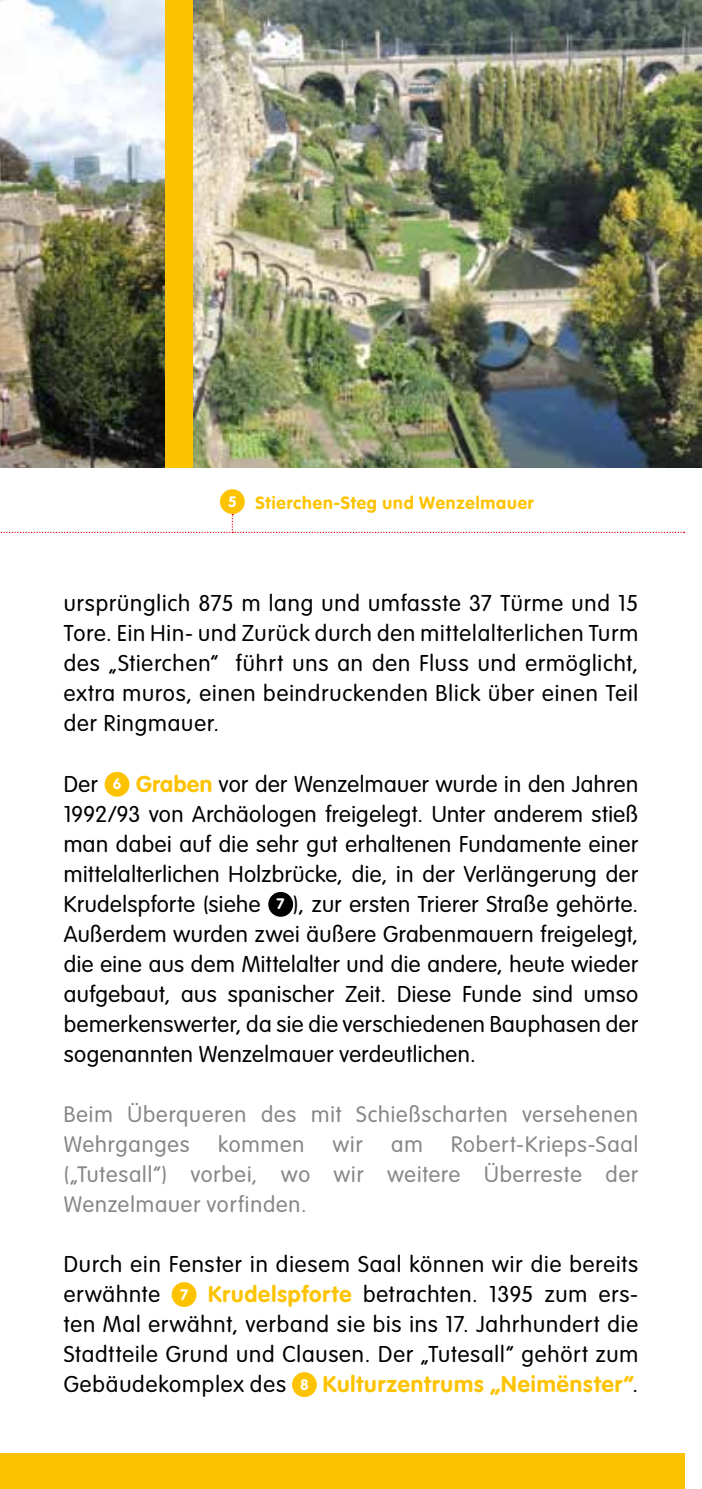
<style>
.page{position:relative;width:702px;height:1489px;background:#fff}
.page>*{position:absolute;margin:0;border:0;box-sizing:border-box;transform-origin:0 0}
.t1{font:300 22.5px/30px "VAG Rounded Std";letter-spacing:.035em;color:#000;text-align:justify}
.t2{font:300 22px/30px "VAG Rounded Std";letter-spacing:.04em;color:#878787}
.t3{font:700 17.5px "VAG Rounded Std";letter-spacing:.05em;color:#fdc300}
.s1{font-size:15px;color:#fff}
.s2{font-weight:700;font-size:15px;color:#fff}
.s3{font-weight:700;color:#fdc300}
</style>
<div class="page">
<div style="left:0;top:0;width:702px;height:468px;background:#fdc300"></div>
<img style="left:0;top:0;width:165px;height:468px">
<img style="left:193px;top:0;width:509px;height:468px">
<div style="left:0;top:1453px;width:684px;height:35px;background:#fdc300"></div>
<svg style="left:0;top:514px;width:684px;height:19px"></svg>
<div style="left:220px;top:489px;width:25px;height:25px;background:#fdc300;border-radius:50%"></div>
<div style="left:105px;top:771px;width:24px;height:25px;background:#fdc300;border-radius:50%"></div>
<div style="left:268px;top:891px;width:25px;height:25px;background:#000;border-radius:50%"></div>
<div style="left:172px;top:1281px;width:24px;height:25px;background:#fdc300;border-radius:50%"></div>
<div style="left:292px;top:1371px;width:25px;height:25px;background:#fdc300;border-radius:50%"></div>
<p class="t3" style="left:228px;top:492px;width:307px"><span class="s1">5</span> Stierchen-Steg und Wenzelmauer</p>
<p class="t1" style="left:64px;top:589px;width:576px">ursprünglich 875 m lang und umfasste 37 Türme und 15<br>Tore. Ein Hin- und Zurück durch den mittelalterlichen Turm des „Stierchen“ führt uns an den Fluss und ermöglicht, extra muros, einen beindruckenden Blick über einen Teil der Ringmauer.</p>
<p class="t1" style="left:64px;top:769px;width:576px">Der <span class="s2">6</span> <span class="s3">Graben</span> vor der Wenzelmauer wurde in den Jahren 1992/93 von Archäologen freigelegt. Unter anderem stieß man dabei auf die sehr gut erhaltenen Fundamente einer mittelalterlichen Holzbrücke, die, in der Verlängerung der Krudelspforte (siehe <span class="s2">7</span> ), zur ersten Trierer Straße gehörte.<br>Außerdem wurden zwei äußere Grabenmauern freigelegt, die eine aus dem Mittelalter und die andere, heute wieder aufgebaut, aus spanischer Zeit. Diese Funde sind umso bemerkenswerter, da sie die verschiedenen Bauphasen der sogenannten Wenzelmauer verdeutlichen.</p>
<p class="t2" style="left:64px;top:1099px;width:576px">Beim Überqueren des mit Schießscharten versehenen<br>Wehrganges</p>
<p class="t2" style="left:64px;top:1129px;width:576px;text-align:justify;text-indent:387px">Robert-Krieps-Saal („Tutesall”) vorbei, wo wir weitere Überreste der Wenzelmauer vorfinden.</p>
<p class="t2" style="left:218px;top:1129px;width:88px">kommen</p>
<p class="t2" style="left:333px;top:1129px;width:31px">wir</p>
<p class="t2" style="left:391px;top:1129px;width:33px">am</p>
<p class="t1" style="left:64px;top:1249px;width:576px">Durch ein Fenster in diesem Saal können wir die bereits erwähnte <span class="s2">7</span> <span class="s3">Krudelspforte</span> betrachten. 1395 zum ers&shy;ten Mal erwähnt, verband sie bis ins 17. Jahrhundert die Stadtteile Grund und Clausen. Der „Tutesall” gehört zum Gebäudekomplex des <span class="s2">8</span> <span class="s3">Kulturzentrums „Neimënster“</span>.</p>
</div>
